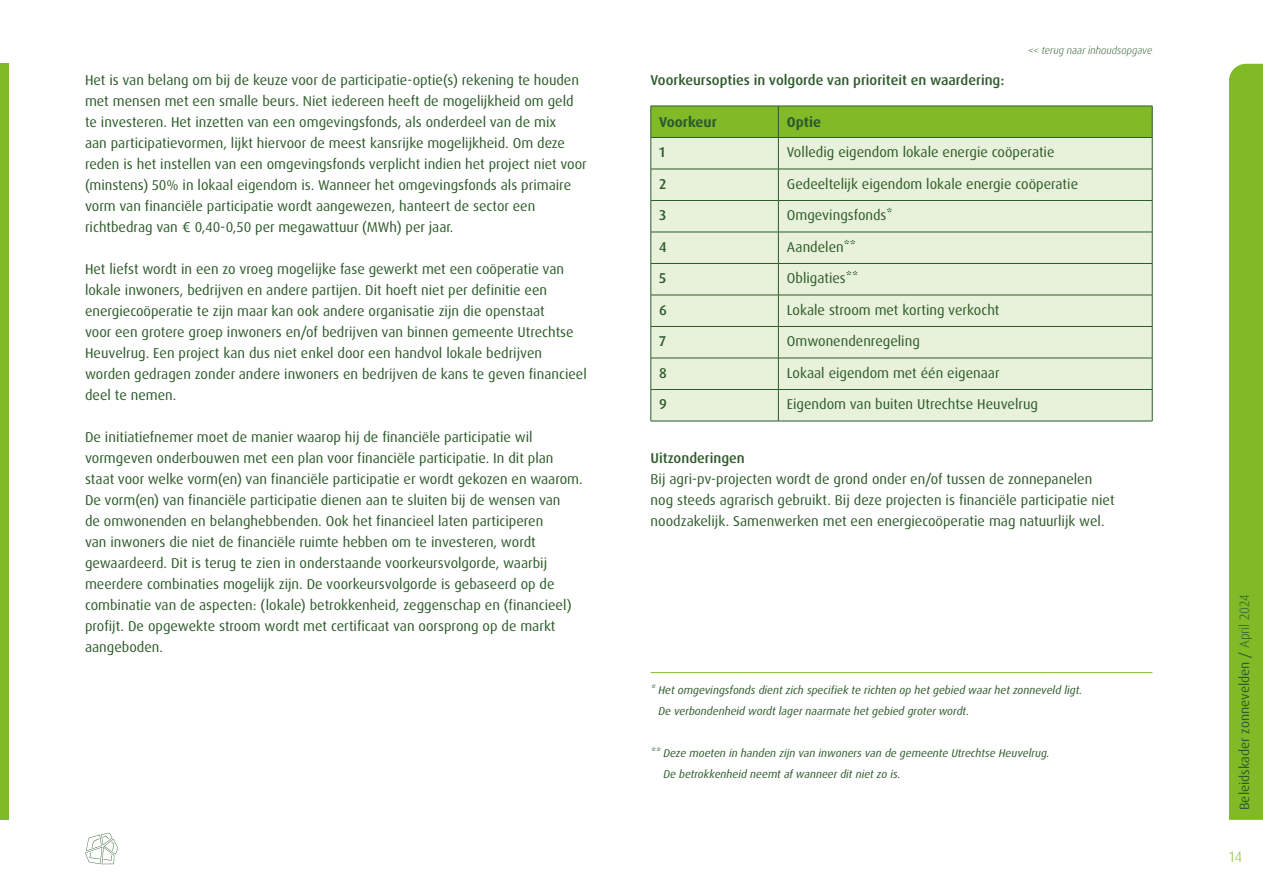
<style>
.page{position:relative;width:1263px;height:893px;background:#fff}
.page>*{position:absolute;margin:0;border:0;box-sizing:border-box;transform-origin:0 0}
.t1{font:300 15px "Dax Pro";color:#80ba27}
.t2{font:14.25px/21px "Dax Pro";color:#2d5b2a}
.t3{font:500 14.25px "Dax Pro";color:#2d5b2a}
.t4{font:700 14.25px "Dax Pro";color:#2d5b2a}
.t5{font:13.5px "Dax Pro";color:#2d5b2a}
.t6{font:italic 11.25px/21px "Dax Pro";color:#2d5b2a}
.t7{font:italic 300 10.5px "Dax Pro";color:#2d5b2a}
.s1{font-weight:300}
</style>
<div class="page">
<div style="left:1229px;top:64px;width:34px;height:756px;background:#80ba27"></div>
<div style="left:0;top:64px;width:9px;height:756px;background:#80ba27"></div>
<svg style="left:85px;top:833px;width:33px;height:31px"></svg>
<div style="left:651px;top:107px;width:501px;height:30px;background:#80ba27"></div>
<div style="left:651px;top:138px;width:501px;height:283px;background:#e8f1da"></div>
<hr style="left:651px;top:106px;width:127px;height:1px;background:#2d5b2a">
<hr style="left:650px;top:106px;width:1px;height:31px;background:#2d5b2a">
<hr style="left:778px;top:106px;width:374px;height:1px;background:#2d5b2a">
<hr style="left:778px;top:106px;width:1px;height:31px;background:#2d5b2a">
<hr style="left:1152px;top:106px;width:1px;height:31px;background:#2d5b2a">
<hr style="left:651px;top:137px;width:127px;height:1px;background:#2d5b2a">
<hr style="left:650px;top:138px;width:1px;height:31px;background:#2d5b2a">
<hr style="left:778px;top:137px;width:374px;height:1px;background:#2d5b2a">
<hr style="left:778px;top:138px;width:1px;height:31px;background:#2d5b2a">
<hr style="left:1152px;top:138px;width:1px;height:31px;background:#2d5b2a">
<hr style="left:651px;top:169px;width:127px;height:1px;background:#2d5b2a">
<hr style="left:650px;top:169px;width:1px;height:31px;background:#2d5b2a">
<hr style="left:778px;top:169px;width:374px;height:1px;background:#2d5b2a">
<hr style="left:778px;top:169px;width:1px;height:31px;background:#2d5b2a">
<hr style="left:1152px;top:169px;width:1px;height:31px;background:#2d5b2a">
<hr style="left:651px;top:200px;width:127px;height:1px;background:#2d5b2a">
<hr style="left:650px;top:201px;width:1px;height:31px;background:#2d5b2a">
<hr style="left:778px;top:200px;width:374px;height:1px;background:#2d5b2a">
<hr style="left:778px;top:201px;width:1px;height:31px;background:#2d5b2a">
<hr style="left:1152px;top:201px;width:1px;height:31px;background:#2d5b2a">
<hr style="left:651px;top:232px;width:127px;height:1px;background:#2d5b2a">
<hr style="left:650px;top:232px;width:1px;height:31px;background:#2d5b2a">
<hr style="left:778px;top:232px;width:374px;height:1px;background:#2d5b2a">
<hr style="left:778px;top:232px;width:1px;height:31px;background:#2d5b2a">
<hr style="left:1152px;top:232px;width:1px;height:31px;background:#2d5b2a">
<hr style="left:651px;top:263px;width:127px;height:1px;background:#2d5b2a">
<hr style="left:650px;top:264px;width:1px;height:31px;background:#2d5b2a">
<hr style="left:778px;top:263px;width:374px;height:1px;background:#2d5b2a">
<hr style="left:778px;top:264px;width:1px;height:31px;background:#2d5b2a">
<hr style="left:1152px;top:264px;width:1px;height:31px;background:#2d5b2a">
<hr style="left:651px;top:295px;width:127px;height:1px;background:#2d5b2a">
<hr style="left:650px;top:295px;width:1px;height:31px;background:#2d5b2a">
<hr style="left:778px;top:295px;width:374px;height:1px;background:#2d5b2a">
<hr style="left:778px;top:295px;width:1px;height:31px;background:#2d5b2a">
<hr style="left:1152px;top:295px;width:1px;height:31px;background:#2d5b2a">
<hr style="left:651px;top:326px;width:127px;height:1px;background:#2d5b2a">
<hr style="left:650px;top:327px;width:1px;height:31px;background:#2d5b2a">
<hr style="left:778px;top:326px;width:374px;height:1px;background:#2d5b2a">
<hr style="left:778px;top:327px;width:1px;height:31px;background:#2d5b2a">
<hr style="left:1152px;top:327px;width:1px;height:31px;background:#2d5b2a">
<hr style="left:651px;top:358px;width:127px;height:1px;background:#2d5b2a">
<hr style="left:650px;top:358px;width:1px;height:31px;background:#2d5b2a">
<hr style="left:778px;top:358px;width:374px;height:1px;background:#2d5b2a">
<hr style="left:778px;top:358px;width:1px;height:31px;background:#2d5b2a">
<hr style="left:1152px;top:358px;width:1px;height:31px;background:#2d5b2a">
<hr style="left:651px;top:389px;width:127px;height:1px;background:#2d5b2a">
<hr style="left:650px;top:390px;width:1px;height:31px;background:#2d5b2a">
<hr style="left:778px;top:389px;width:374px;height:1px;background:#2d5b2a">
<hr style="left:778px;top:390px;width:1px;height:31px;background:#2d5b2a">
<hr style="left:1152px;top:390px;width:1px;height:31px;background:#2d5b2a">
<hr style="left:651px;top:421px;width:127px;height:1px;background:#2d5b2a">
<hr style="left:778px;top:421px;width:374px;height:1px;background:#2d5b2a">
<hr style="left:651px;top:672px;width:501px;height:1px;background:#80ba27">
<p class="t2" style="left:85px;top:69px;width:503px">Het is van belang om bij de keuze voor de participatie-optie(s) rekening te houden met mensen met een smalle beurs. Niet iedereen heeft de mogelijkheid om geld te investeren. Het inzetten van een omgevingsfonds, als onderdeel van de mix<br>aan participatievormen, lijkt hiervoor de meest kansrijke mogelijkheid. Om deze reden is het instellen van een omgevingsfonds verplicht indien het project niet voor (minstens) 50% in lokaal eigendom is. Wanneer het omgevingsfonds als primaire vorm van financiële participatie wordt aangewezen, hanteert de sector een richtbedrag van € 0,40-0,50 per megawattuur (MWh) per jaar.</p>
<p class="t2" style="left:85px;top:258px;width:503px">Het liefst wordt in een zo vroeg mogelijke fase gewerkt met een coöperatie van lokale inwoners, bedrijven en andere partijen. Dit hoeft niet per definitie een energiecoöperatie te zijn maar kan ook andere organisatie zijn die openstaat<br>voor een grotere groep inwoners en/of bedrijven van binnen gemeente Utrechtse Heuvelrug. Een project kan dus niet enkel door een handvol lokale bedrijven worden gedragen zonder andere inwoners en bedrijven de kans te geven financieel deel te nemen.</p>
<p class="t2" style="left:85px;top:426px;width:499px">De initiatiefnemer moet de manier waarop hij de financiële participatie wil vormgeven onderbouwen met een plan voor financiële participatie. In dit plan staat voor welke vorm(en) van financiële participatie er wordt gekozen en waarom.<br>De vorm(en) van financiële participatie dienen aan te sluiten bij de wensen van<br>de omwonenden en belanghebbenden. Ook het financieel laten participeren<br>van inwoners die niet de financiële ruimte hebben om te investeren, wordt gewaardeerd. Dit is terug te zien in onderstaande voorkeursvolgorde, waarbij meerdere combinaties mogelijk zijn. De voorkeursvolgorde is gebaseerd op de combinatie van de aspecten: (lokale) betrokkenheid, zeggenschap en (financieel) profijt. De opgewekte stroom wordt met certificaat van oorsprong op de markt aangeboden.</p>
<p class="t3" style="left:651px;top:71px;width:355px">Voorkeursopties in volgorde van prioriteit en waardering:</p>
<p class="t7" style="left:1028px;top:44px;width:126px">&lt;&lt; terug naar inhoudsopgave</p>
<p class="t4" style="left:659px;top:113px;width:59px">Voorkeur</p>
<p class="t4" style="left:787px;top:113px;width:36px">Optie</p>
<p class="t3" style="left:659px;top:143px;width:7px">1</p>
<p class="t2" style="left:787px;top:142px;width:269px">Volledig eigendom lokale energie coöperatie</p>
<p class="t3" style="left:659px;top:175px;width:9px">2</p>
<p class="t2" style="left:787px;top:173px;width:293px">Gedeeltelijk eigendom lokale energie coöperatie</p>
<p class="t3" style="left:659px;top:206px;width:9px">3</p>
<p class="t2" style="left:787px;top:205px;width:107px">Omgevingsfonds*</p>
<p class="t3" style="left:659px;top:238px;width:9px">4</p>
<p class="t2" style="left:787px;top:236px;width:71px">Aandelen**</p>
<p class="t3" style="left:659px;top:269px;width:9px">5</p>
<p class="t2" style="left:787px;top:268px;width:73px">Obligaties**</p>
<p class="t3" style="left:659px;top:301px;width:9px">6</p>
<p class="t2" style="left:787px;top:299px;width:214px">Lokale stroom met korting verkocht</p>
<p class="t3" style="left:659px;top:332px;width:8px">7</p>
<p class="t2" style="left:787px;top:331px;width:134px">Omwonendenregeling</p>
<p class="t3" style="left:659px;top:364px;width:9px">8</p>
<p class="t2" style="left:787px;top:362px;width:214px">Lokaal eigendom met één eigenaar</p>
<p class="t3" style="left:659px;top:395px;width:9px">9</p>
<p class="t2" style="left:787px;top:394px;width:253px">Eigendom van buiten Utrechtse Heuvelrug</p>
<p class="t3" style="left:651px;top:449px;width:96px">Uitzonderingen</p>
<p class="t2" style="left:651px;top:468px;width:465px">Bij agri-pv-projecten wordt de grond onder en/of tussen de zonnepanelen nog steeds agrarisch gebruikt. Bij deze projecten is financiële participatie niet noodzakelijk. Samenwerken met een energiecoöperatie mag natuurlijk wel.</p>
<p class="t6" style="left:658px;top:679px;width:425px;text-indent:-8px">* Het omgevingsfonds dient zich specifiek te richten op het gebied waar het zonneveld ligt.<br>De verbondenheid wordt lager naarmate het gebied groter wordt.</p>
<p class="t6" style="left:663px;top:742px;width:388px;text-indent:-13px">** Deze moeten in handen zijn van inwoners van de gemeente Utrechtse Heuvelrug.<br>De betrokkenheid neemt af wanneer dit niet zo is.</p>
<p class="t5" style="left:1236px;top:810px;width:217px;rotate:-90deg">Beleidskader zonnevelden / <span class="s1">April 2024</span></p>
<p class="t1" style="left:1229px;top:847px;width:14px">14</p>
</div>
